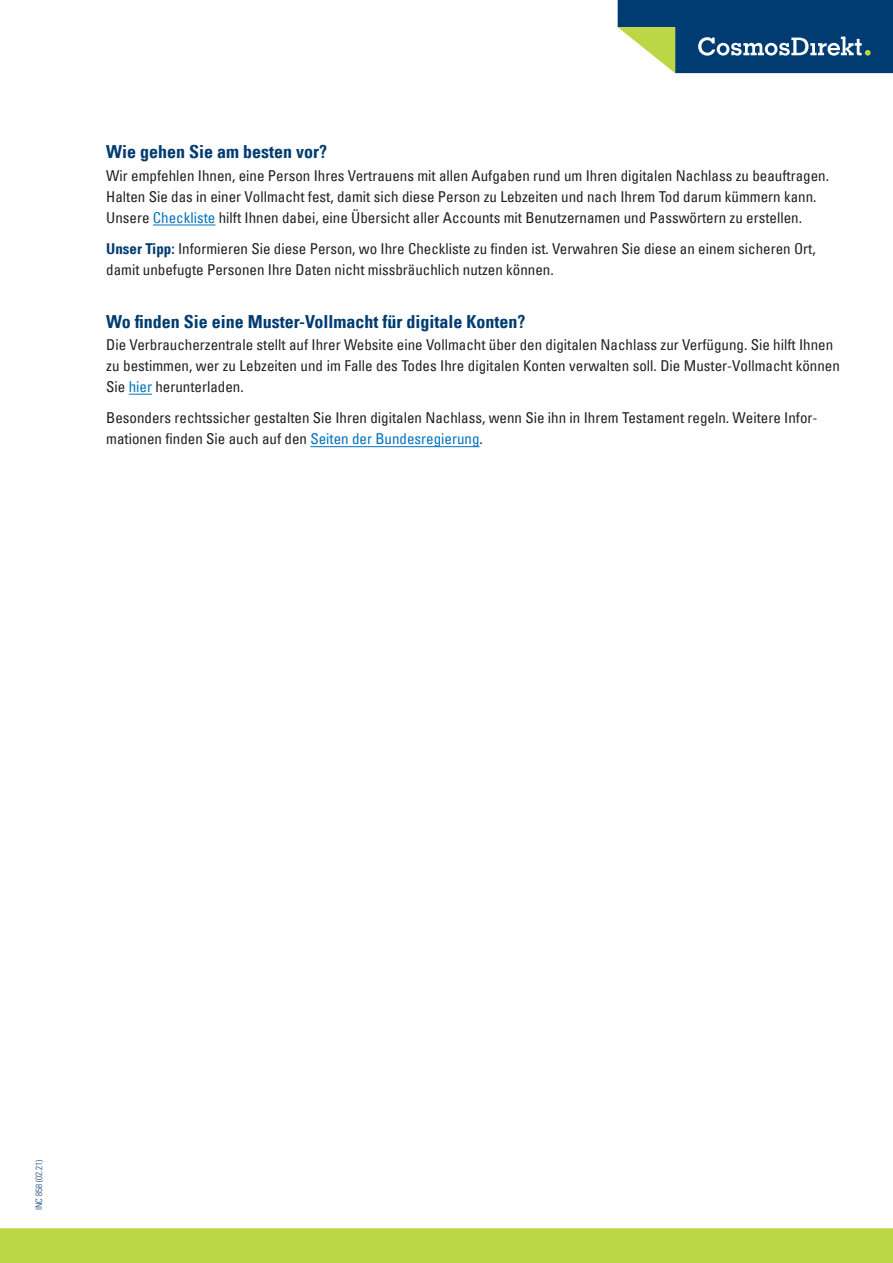
<style>
.page{position:relative;width:893px;height:1263px;background:#fff}
.page>*{position:absolute;margin:0;border:0;box-sizing:border-box;transform-origin:0 0}
.t1{font:700 condensed 18px "Univers LT";color:#003c72}
.t2{font:condensed 15px/21px "Univers LT";color:#231f20}
.t3{font:300 condensed 9px "Univers LT Std";color:#003c72}
.s1{color:#0072bc}
.s2{font-weight:700;color:#003c72}
</style>
<div class="page">
<div style="left:1px;top:1229px;width:891px;height:33px;background:#bcd646"></div>
<div style="left:0;top:1228px;width:893px;height:35px;border:2px solid #bcd646"></div>
<svg style="left:618px;top:0;width:275px;height:73px;background:#2e5f81"></svg>
<hr style="left:153px;top:225px;width:62px;height:1px;background:#0072bc">
<svg style="left:129px;top:394px;width:23px;height:1px"></svg>
<hr style="left:310px;top:446px;width:170px;height:1px;background:#0072bc">
<p class="t1" style="left:106px;top:141px;width:222px">Wie gehen Sie am besten vor?</p>
<p class="t2" style="left:106px;top:164px;width:724px">Wir empfehlen Ihnen, eine Person Ihres Vertrauens mit allen Aufgaben rund um Ihren digitalen Nachlass zu beauftragen.<br>Halten Sie das in einer Vollmacht fest, damit sich diese Person zu Lebzeiten und nach Ihrem Tod darum kümmern kann.<br>Unsere <span class="s1">Checkliste</span> hilft Ihnen dabei, eine Übersicht aller Accounts mit Benutzernamen und Passwörtern zu erstellen.</p>
<p class="t2" style="left:106px;top:238px;width:711px"><span class="s2">Unser Tipp:</span> Informieren Sie diese Person, wo Ihre Checkliste zu finden ist. Verwahren Sie diese an einem sicheren Ort, damit unbefugte Personen Ihre Daten nicht missbräuchlich nutzen können.</p>
<p class="t1" style="left:106px;top:310px;width:421px">Wo finden Sie eine Muster-Vollmacht für digitale Konten?</p>
<p class="t2" style="left:106px;top:334px;width:735px">Die Verbraucherzentrale stellt auf Ihrer Website eine Vollmacht über den digitalen Nachlass zur Verfügung. Sie hilft Ihnen zu bestimmen, wer zu Lebzeiten und im Falle des Todes Ihre digitalen Konten verwalten soll. Die Muster-Vollmacht können<br>Sie <span class="s1">hier</span> herunterladen.</p>
<p class="t2" style="left:106px;top:407px;width:713px">Besonders rechtssicher gestalten Sie Ihren digitalen Nachlass, wenn Sie ihn in Ihrem Testament regeln. Weitere Infor&shy;mationen finden Sie auch auf den <span class="s1">Seiten der Bundesregierung</span>.</p>
<p class="t3" style="left:34px;top:1210px;width:52px;rotate:-90deg">INC 858 (02.21)</p>
</div>
